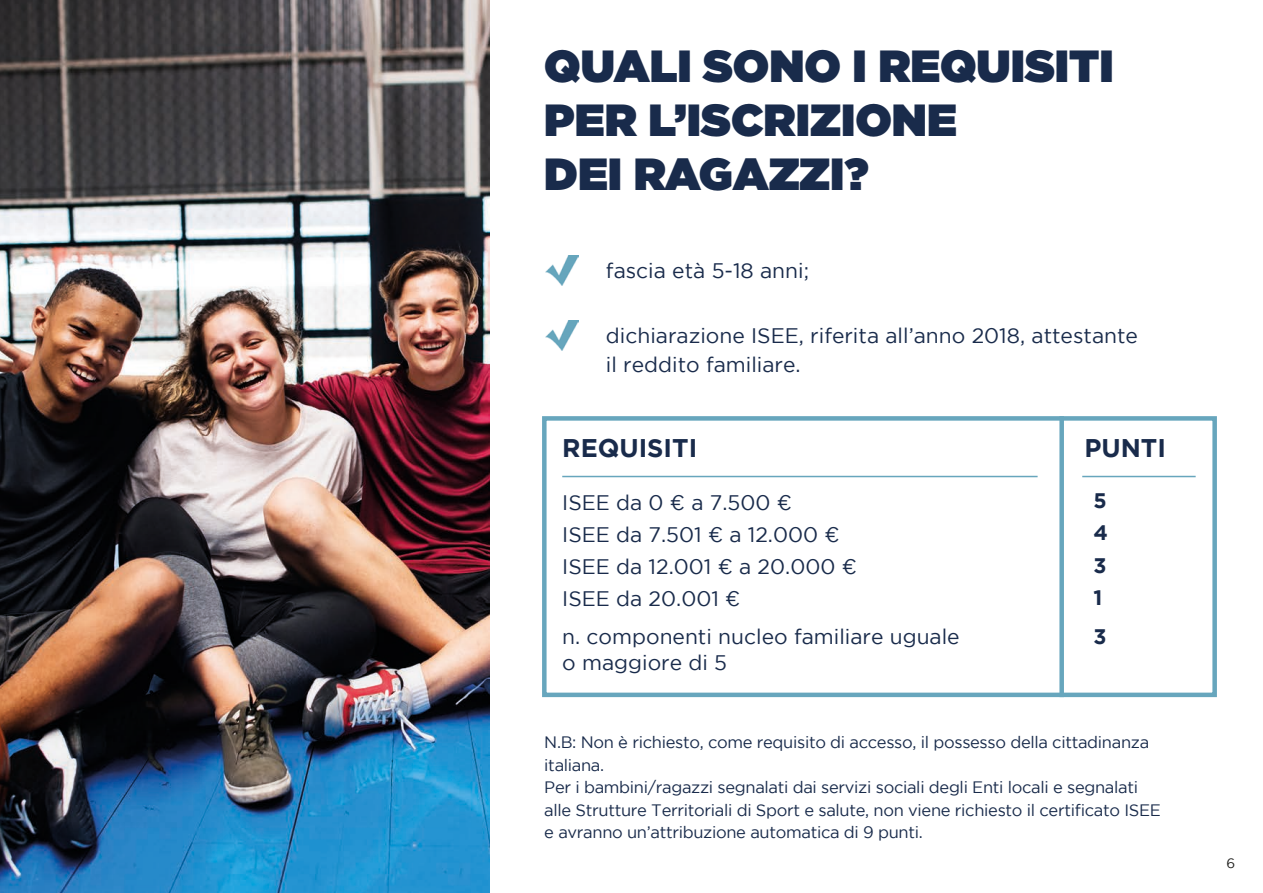
<style>
.page{position:relative;width:1263px;height:893px;background:#fff}
.page>*{position:absolute;margin:0;border:0;box-sizing:border-box;transform-origin:0 0}
.t1{font:900 45px/54px "Gotham";color:#192b4b}
.t2{font:700 25.5px "Gotham";color:#192b4b}
.t3{font:21px/32.1px "Gotham";color:#192b4b}
.t4{font:700 21px/32.1px "Gotham";color:#192b4b;text-align:justify}
.t5{font:16.5px/22.5px "Gotham";letter-spacing:-.02em;color:#192b4b}
.t6{font:13.5px "Gotham";color:#1d1d1b}
.s1{font-style:inherit}
</style>
<div class="page">
<img style="left:546px;top:255px;width:33px;height:30px">
<img style="left:546px;top:320px;width:33px;height:30px">
<img style="left:0;top:0;width:489px;height:893px">
<div style="left:542px;top:416px;width:675px;height:281px;border:4px solid #67a6bd"></div>
<div style="left:1059px;top:416px;width:5px;height:281px;background:#67a6bd"></div>
<hr style="left:562px;top:476px;width:475px;height:1px;background:#67a6bd">
<hr style="left:1082px;top:476px;width:114px;height:1px;background:#67a6bd">
<h1 class="t1" style="left:544px;top:38px;width:571px">QUALI SONO I REQUISITI<br>PER L’ISCRIZIONE<br>DEI RAGAZZI?</h1>
<p class="t3" style="left:606px;top:254px;width:205px">fascia età 5-18 anni;</p>
<p class="t3" style="left:606px;top:321px;width:533px;line-height:28.5px">dichiarazione ISEE, riferita all’anno 2018, attestante il reddito familiare.</p>
<h2 class="t2" style="left:562px;top:431px;width:137px">REQUISITI</h2>
<h2 class="t2" style="left:1084px;top:431px;width:83px">PUNTI</h2>
<p class="t3" style="left:562px;top:486px;width:296px">ISEE da 0 <span class="s1">€</span> a 7.500 <span class="s1">€<br></span>ISEE da 7.501 <span class="s1">€</span> a 12.000 <span class="s1">€<br></span>ISEE da 12.001 <span class="s1">€</span> a 20.000 <span class="s1">€<br></span>ISEE da 20.001 <span class="s1">€</span></p>
<p class="t3" style="left:562px;top:623px;width:399px;line-height:25.5px">n. componenti nucleo familiare uguale o maggiore di 5</p>
<p class="t4" style="left:1093px;top:484px;width:16px">5<br>4<br>3<br>1</p>
<p class="t4" style="left:1093px;top:620px;width:15px">3</p>
<p class="t5" style="left:544px;top:731px;width:618px">N.B: Non è richiesto, come requisito di accesso, il possesso della cittadinanza italiana.<br>Per i bambini/ragazzi segnalati dai servizi sociali degli Enti locali e segnalati alle Strutture Territoriali di Sport e salute, non viene richiesto il certificato ISEE e avranno un’attribuzione automatica di 9 punti.</p>
<p class="t6" style="left:1226px;top:855px;width:10px">6</p>
</div>
